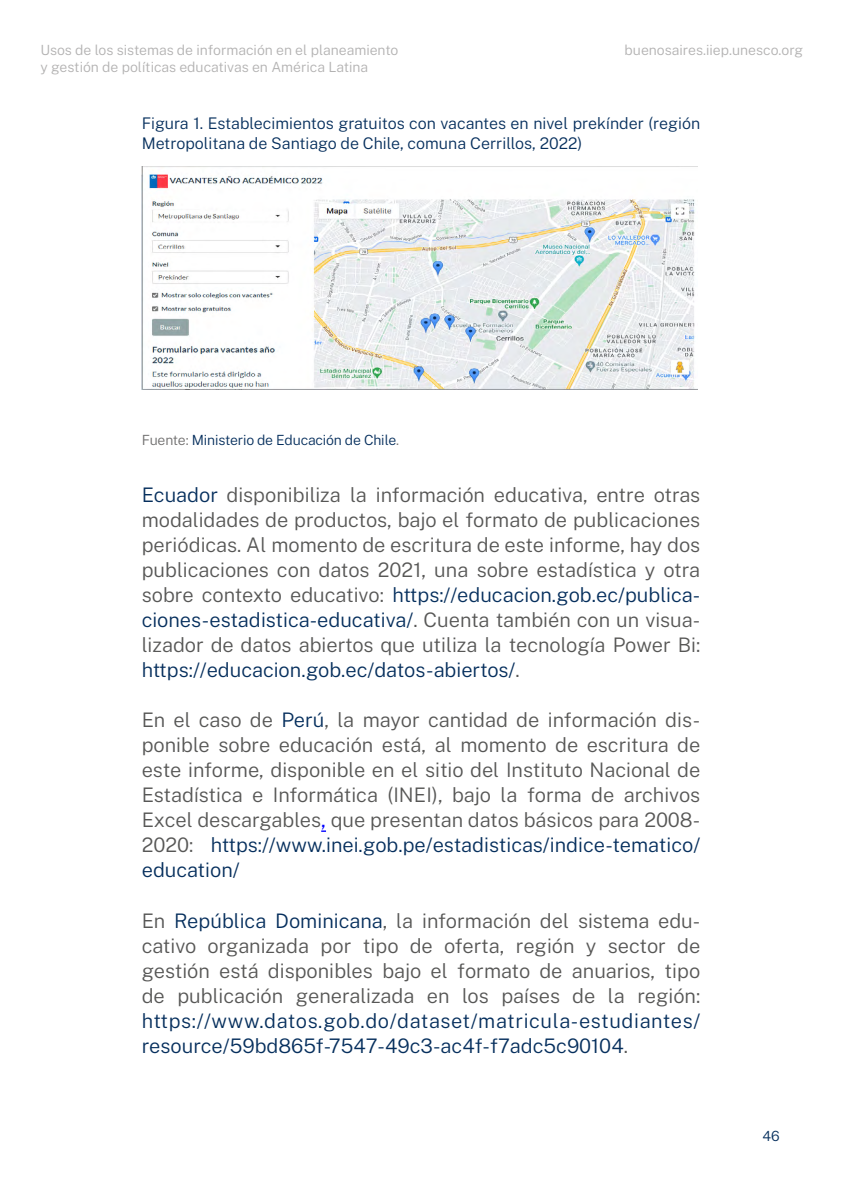
<style>
.page{position:relative;width:842px;height:1191px;background:#fff}
.page>*{position:absolute;margin:0;border:0;box-sizing:border-box;transform-origin:0 0}
.t1{font:300 20px/25px "Public Sans";color:#575756;text-align:justify}
.t2{font:300 20px/25px "Public Sans";letter-spacing:.01em;color:#062f5d}
.t3{font:300 16px/20px "Public Sans";color:#062f5d}
.t4{font:300 14px/16.8px "Public Sans";color:#b3b2b2}
.t5{font:300 14px "Public Sans";letter-spacing:-.01em;color:#062f5d}
.s1{color:#706f6f}
.s2{color:#062f5d}
.s3{font-weight:400;color:#00f}
.s4{color:#575756}
</style>
<div class="page">
<img style="left:142px;top:166px;width:556px;height:224px">
<p class="t4" style="left:40px;top:41px;width:359px">Usos de los sistemas de información en el planeamiento y gestión de políticas educativas en América Latina</p>
<p class="t4" style="left:625px;top:41px;width:180px">buenosaires.iiep.unesco.org</p>
<p class="t3" style="left:142px;top:112px;width:560px">Figura 1. Establecimientos gratuitos con vacantes en nivel prekínder (región<br>Metropolitana de Santiago de Chile, comuna Cerrillos, 2022)</p>
<p class="t5" style="left:142px;top:431px;width:259px"><span class="s1">Fuente:</span> Ministerio de Educación de Chile<span class="s1">.</span></p>
<p class="t1" style="left:142px;top:482px;width:560px"><span class="s2">Ecuador</span> disponibiliza la información educativa, entre otras modalidades de productos, bajo el formato de publicaciones periódicas. Al momento de escritura de este informe, hay dos publicaciones con datos 2021, una sobre estadística y otra sobre contexto educativo: <span class="s2">https://educacion.gob.ec/publica&shy;ciones-estadistica-educativa/</span>. Cuenta también con un visua&shy;lizador de datos abiertos que utiliza la tecnología Power Bi: <span class="s2">https://educacion.gob.ec/datos-abiertos/</span>.</p>
<p class="t1" style="left:142px;top:707px;width:560px">En el caso de <span class="s2">Perú</span>, la mayor cantidad de información dis&shy;ponible sobre educación está, al momento de escritura de este informe, disponible en el sitio del Instituto Nacional de Estadística e Informática (INEI), bajo la forma de archivos Excel descargables<span class="s3">,</span> que presentan datos básicos para 2008- 2020: <span class="s2">https://www.inei.gob.pe/estadisticas/indice-tematico/ education/</span></p>
<p class="t1" style="left:142px;top:907px;width:560px">En <span class="s2">República Dominicana</span>, la información del sistema edu&shy;cativo organizada por tipo de oferta, región y sector de gestión está disponibles bajo el formato de anuarios, tipo de publicación generalizada en los países de la región:</p>
<p class="t2" style="left:142px;top:1007px;width:560px">https://www.datos.gob.do/dataset/matricula-estudiantes/ resource/59bd865f-7547-49c3-ac4f-f7adc5c90104<span class="s4">.</span></p>
<p class="t5" style="left:762px;top:1126px;width:19px">46</p>
</div>
